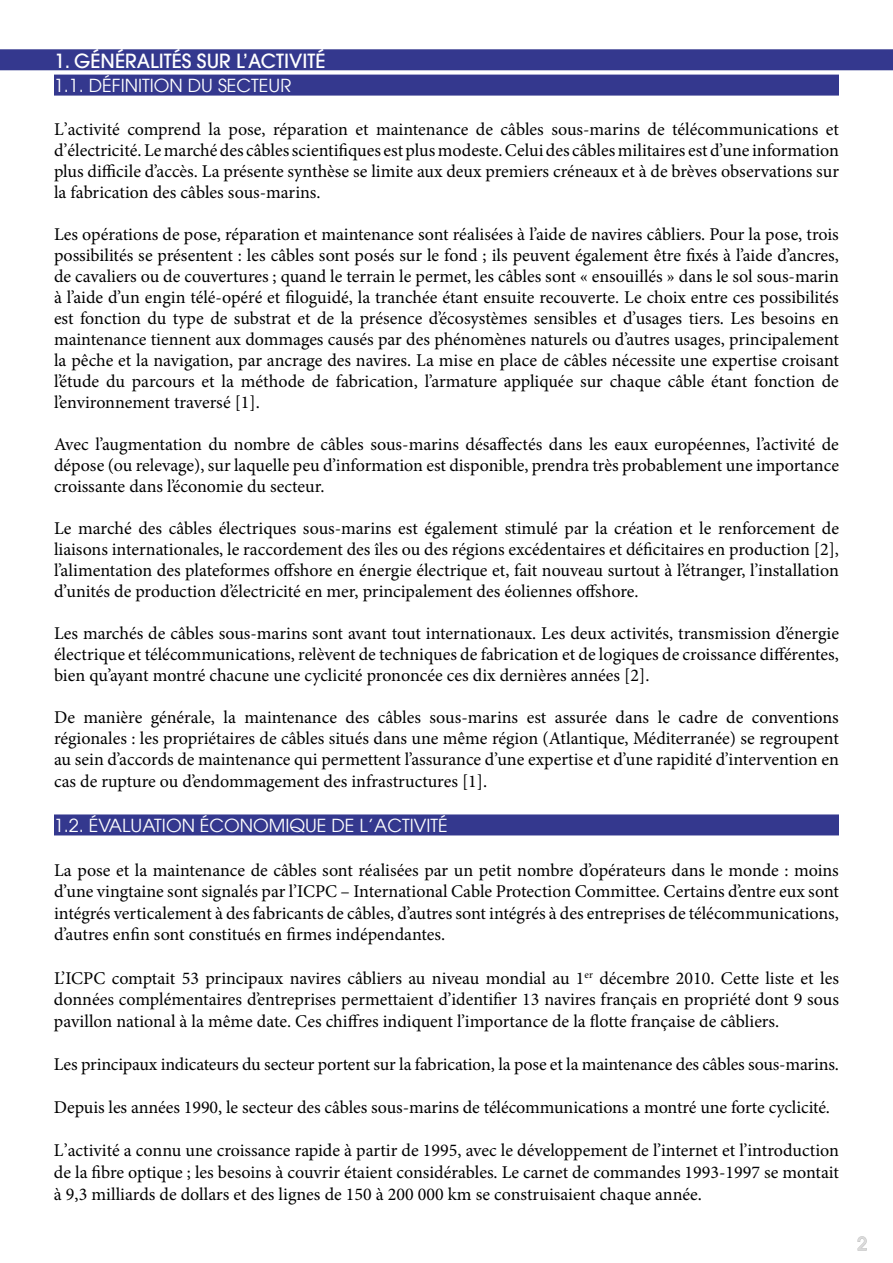
<style>
.page{position:relative;width:893px;height:1263px;background:#fff}
.page>*{position:absolute;margin:0;border:0;box-sizing:border-box;transform-origin:0 0}
.t1{font:500 19.5px "Avant Garde LT";color:#fff}
.t2{font:18px/21px "Minion Pro";letter-spacing:-.005em;color:#000;text-align:justify}
.t3{font:18px "Avant Garde LT";color:#fff}
.t4{font:500 18px "Avant Garde LT";color:#dadada}
</style>
<div class="page">
<svg style="left:857px;top:1236px;width:10px;height:15px"></svg>
<div style="left:0;top:49px;width:893px;height:21px;background:#34388e"></div>
<div style="left:54px;top:75px;width:785px;height:21px;background:#34388e"></div>
<div style="left:54px;top:814px;width:785px;height:21px;background:#34388e"></div>
<p class="t1" style="left:54px;top:49px;width:273px">1. GÉNÉRALITÉS SUR L’ACTIVITÉ</p>
<p class="t3" style="left:54px;top:75px;width:239px">1.1. DÉFINITION DU SECTEUR</p>
<p class="t2" style="left:54px;top:119px;width:786px">L’activité comprend la pose, réparation et maintenance de câbles sous-marins de télécommunications et d’électricité. Le marché des câbles scientifiques est plus modeste. Celui des câbles militaires est d’une information plus difficile d’accès. La présente synthèse se limite aux deux premiers créneaux et à de brèves observations sur la fabrication des câbles sous-marins.</p>
<p class="t2" style="left:54px;top:224px;width:787px">Les opérations de pose, réparation et maintenance sont réalisées à l’aide de navires câbliers. Pour la pose, trois possibilités se présentent : les câbles sont posés sur le fond ; ils peuvent également être fixés à l’aide d’ancres, de cavaliers ou de couvertures ; quand le terrain le permet, les câbles sont « ensouillés » dans le sol sous-marin à l’aide d’un engin télé-opéré et filoguidé, la tranchée étant ensuite recouverte. Le choix entre ces possibilités est fonction du type de substrat et de la présence d’écosystèmes sensibles et d’usages tiers. Les besoins en maintenance tiennent aux dommages causés par des phénomènes naturels ou d’autres usages, principalement la pêche et la navigation, par ancrage des navires. La mise en place de câbles nécessite une expertise croisant l’étude du parcours et la méthode de fabrication, l’armature appliquée sur chaque câble étant fonction de l’environnement traversé [1].</p>
<p class="t2" style="left:54px;top:434px;width:786px">Avec l’augmentation du nombre de câbles sous-marins désaffectés dans les eaux européennes, l’activité de dépose (ou relevage), sur laquelle peu d’information est disponible, prendra très probablement une importance croissante dans l’économie du secteur.</p>
<p class="t2" style="left:54px;top:518px;width:786px">Le marché des câbles électriques sous-marins est également stimulé par la création et le renforcement de liaisons internationales, le raccordement des îles ou des régions excédentaires et déficitaires en production [2], l’alimentation des plateformes offshore en énergie électrique et, fait nouveau surtout à l’étranger, l’installation d’unités de production d’électricité en mer, principalement des éoliennes offshore.</p>
<p class="t2" style="left:54px;top:623px;width:786px">Les marchés de câbles sous-marins sont avant tout internationaux. Les deux activités, transmission d’énergie électrique et télécommunications, relèvent de techniques de fabrication et de logiques de croissance différentes, bien qu’ayant montré chacune une cyclicité prononcée ces dix dernières années [2].</p>
<p class="t2" style="left:54px;top:707px;width:786px">De manière générale, la maintenance des câbles sous-marins est assurée dans le cadre de conventions régionales : les propriétaires de câbles situés dans une même région (Atlantique, Méditerranée) se regroupent au sein d’accords de maintenance qui permettent l’assurance d’une expertise et d’une rapidité d’intervention en cas de rupture ou d’endommagement des infrastructures [1].</p>
<p class="t3" style="left:54px;top:815px;width:395px">1.2. ÉVALUATION ÉCONOMIQUE DE L’ACTIVITÉ</p>
<p class="t2" style="left:54px;top:859px;width:786px;line-height:21.6px">La pose et la maintenance de câbles sont réalisées par un petit nombre d’opérateurs dans le monde : moins d’une vingtaine sont signalés par l’ICPC – International Cable Protection Committee. Certains d’entre eux sont intégrés verticalement à des fabricants de câbles, d’autres sont intégrés à des entreprises de télécommunications, d’autres enfin sont constitués en firmes indépendantes.</p>
<p class="t2" style="left:54px;top:967px;width:786px;line-height:21.6px">L’ICPC comptait 53 principaux navires câbliers au niveau mondial au 1<sup>er</sup> décembre 2010. Cette liste et les données complémentaires d’entreprises permettaient d’identifier 13 navires français en propriété dont 9 sous pavillon national à la même date. Ces chiffres indiquent l’importance de la flotte française de câbliers.</p>
<p class="t2" style="left:54px;top:1054px;width:786px">Les principaux indicateurs du secteur portent sur la fabrication, la pose et la maintenance des câbles sous-marins.</p>
<p class="t2" style="left:54px;top:1097px;width:777px">Depuis les années 1990, le secteur des câbles sous-marins de télécommunications a montré une forte cyclicité.</p>
<p class="t2" style="left:54px;top:1140px;width:786px;line-height:21.6px">L’activité a connu une croissance rapide à partir de 1995, avec le développement de l’internet et l’introduction de la fibre optique ; les besoins à couvrir étaient considérables. Le carnet de commandes 1993-1997 se montait à 9,3 milliards de dollars et des lignes de 150 à 200 000 km se construisaient chaque année.</p>
<p class="t4" style="left:857px;top:1232px;width:11px">2</p>
</div>
